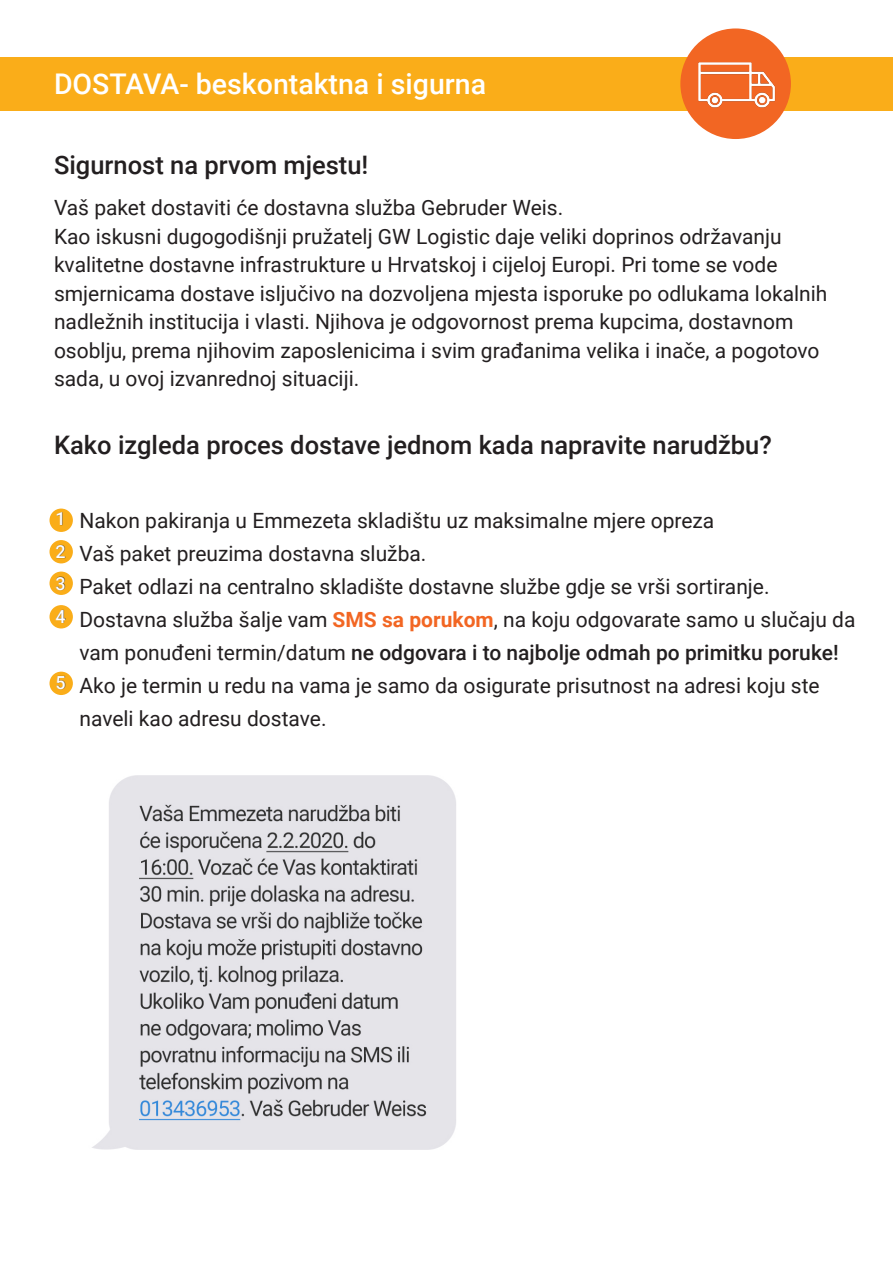
<style>
.page{position:relative;width:893px;height:1263px;background:#fff}
.page>*{position:absolute;margin:0;border:0;box-sizing:border-box;transform-origin:0 0}
.t1{font:500 28.5px "Roboto";color:#fff}
.t2{font:500 25.5px "Roboto";color:#231f20}
.t3{font:21px/28.5px "Roboto";color:#231f20}
.t4{font:500 18px "Roboto";color:#fff}
.s1{font-weight:700;color:#f26623}
.s2{font-weight:500}
</style>
<div class="page">
<div style="left:50px;top:509px;width:23px;height:23px;background:#faad19;border-radius:50%"></div>
<div style="left:50px;top:540px;width:23px;height:23px;background:#faad19;border-radius:50%"></div>
<div style="left:50px;top:571px;width:23px;height:24px;background:#faad19;border-radius:50%"></div>
<div style="left:50px;top:605px;width:23px;height:23px;background:#faad19;border-radius:50%"></div>
<div style="left:50px;top:672px;width:23px;height:23px;background:#faad19;border-radius:50%"></div>
<div style="left:0;top:57px;width:893px;height:53px;background:#faad19"></div>
<img style="left:92px;top:775px;width:364px;height:375px">
<div style="left:55px;top:512px;width:11px;height:177px;background:#231f20;opacity:.75"></div>
<div style="left:680px;top:28px;width:111px;height:111px;background:#f26623;border-radius:50%"></div>
<img style="left:683px;top:46px;width:105px;height:84px">
<p class="t1" style="left:54px;top:64px;width:434px">DOSTAVA- beskontaktna i sigurna</p>
<p class="t2" style="left:54px;top:147px;width:316px">Sigurnost na prvom mjestu!</p>
<p class="t3" style="left:54px;top:193px;width:511px">Vaš paket dostaviti će dostavna služba Gebruder Weis.</p>
<p class="t3" style="left:54px;top:221px;width:775px">Kao iskusni dugogodišnji pružatelj GW Logistic daje veliki doprinos održavanju kvalitetne dostavne infrastrukture u Hrvatskoj i cijeloj Europi. Pri tome se vode smjernicama dostave isljučivo na dozvoljena mjesta isporuke po odlukama lokalnih nadležnih institucija i vlasti. Njihova je odgovornost prema kupcima, dostavnom osoblju, prema njihovim zaposlenicima i svim građanima velika i inače, a pogotovo sada, u ovoj izvanrednoj situaciji.</p>
<p class="t2" style="left:54px;top:427px;width:719px">Kako izgleda proces dostave jednom kada napravite narudžbu?</p>
<p class="t4" style="left:56px;top:506px;width:12px">1</p>
<p class="t4" style="left:56px;top:539px;width:12px">2</p>
<p class="t4" style="left:56px;top:571px;width:12px">3</p>
<p class="t4" style="left:56px;top:604px;width:12px">4</p>
<p class="t4" style="left:56px;top:670px;width:12px">5</p>
<p class="t3" style="left:80px;top:505px;width:636px">Nakon pakiranja u Emmezeta skladištu uz maksimalne mjere opreza</p>
<p class="t3" style="left:80px;top:538px;width:348px">Vaš paket preuzima dostavna služba.</p>
<p class="t3" style="left:80px;top:571px;width:692px">Paket odlazi na centralno skladište dostavne službe gdje se vrši sortiranje.</p>
<p class="t3" style="left:80px;top:602px;width:777px;line-height:33px">Dostavna služba šalje vam <span class="s1">SMS sa porukom</span>, na koju odgovarate samo u slučaju da vam ponuđeni termin/datum <span class="s2">ne odgovara i to najbolje odmah po primitku poruke!</span></p>
<p class="t3" style="left:80px;top:668px;width:742px;line-height:33px">Ako je termin u redu na vama je samo da osigurate prisutnost na adresi koju ste naveli kao adresu dostave.</p>
</div>
